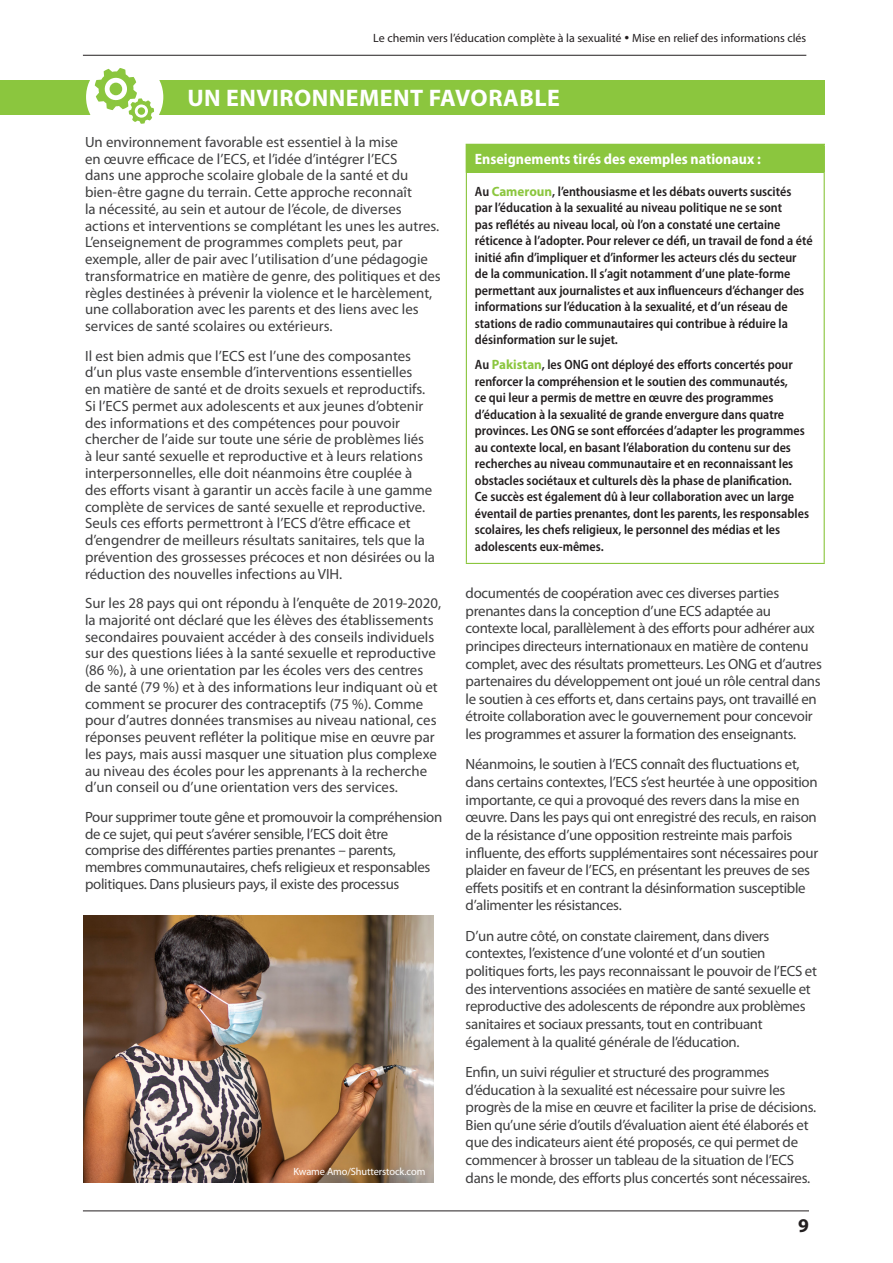
<style>
.page{position:relative;width:893px;height:1263px;background:#fff}
.page>*{position:absolute;margin:0;border:0;box-sizing:border-box;transform-origin:0 0}
.Titre{font:700 24px "Myriad Pro";letter-spacing:.02em;color:#fff}
.t1{font:700 19.5px "Myriad Pro";color:#231f20}
.BOX_2_Head{font:700 semi-condensed 15px "Myriad Pro";color:#fff}
.TEXTE{font:14.85px/16.8px "Myriad Pro";letter-spacing:-.015em;color:#3e3e3f}
.BOX_2_text{font:600 semi-condensed 13.5px/16.5px "Myriad Pro";color:#231f20}
.t2{font:12px "Myriad Pro";color:#231f20}
.CR{font:10.5px "Myriad Pro";letter-spacing:-.01em;color:#fff}
.s1{font-weight:700;font-stretch:normal;color:#8bc63e}
</style>
<div class="page">
<hr style="left:83px;top:55px;width:723px;height:1px;background:#231f20">
<hr style="left:83px;top:1210px;width:726px;height:1px;background:#231f20">
<div style="left:0;top:80px;width:825px;height:34px;background:#8bc63e"></div>
<div style="left:86px;top:58px;width:77px;height:78px;background:#fff;border-radius:50%"></div>
<svg style="left:95px;top:68px;width:59px;height:56px"></svg>
<div style="left:466px;top:144px;width:358px;height:29px;background:#8bc63e"></div>
<hr style="left:466px;top:144px;width:359px;height:1px;background:#8bc63e">
<hr style="left:823px;top:145px;width:2px;height:28px;background:#8bc63e">
<hr style="left:466px;top:173px;width:1px;height:390px;background:#8bc63e">
<hr style="left:824px;top:173px;width:1px;height:390px;background:#8bc63e">
<hr style="left:466px;top:563px;width:359px;height:1px;background:#8bc63e">
<img style="left:84px;top:915px;width:350px;height:268px">
<p class="t2" style="left:373px;top:31px;width:434px">Le chemin vers l’éducation complète à la sexualité • Mise en relief des informations clés</p>
<p class="Titre" style="left:187px;top:82px;width:374px">UN ENVIRONNEMENT FAVORABLE</p>
<p class="TEXTE" style="left:85px;top:133px;width:357px">Un environnement favorable est essentiel à la mise<br>en œuvre efficace de l’ECS, et l’idée d’intégrer l’ECS<br>dans une approche scolaire globale de la santé et du bien-être gagne du terrain. Cette approche reconnaît<br>la nécessité, au sein et autour de l’école, de diverses actions et interventions se complétant les unes les autres.<br>L’enseignement de programmes complets peut, par exemple, aller de pair avec l’utilisation d’une pédagogie transformatrice en matière de genre, des politiques et des règles destinées à prévenir la violence et le harcèlement, une collaboration avec les parents et des liens avec les services de santé scolaires ou extérieurs.</p>
<p class="TEXTE" style="left:85px;top:347px;width:352px">Il est bien admis que l’ECS est l’une des composantes d’un plus vaste ensemble d’interventions essentielles<br>en matière de santé et de droits sexuels et reproductifs.<br>Si l’ECS permet aux adolescents et aux jeunes d’obtenir des informations et des compétences pour pouvoir chercher de l’aide sur toute une série de problèmes liés<br>à leur santé sexuelle et reproductive et à leurs relations interpersonnelles, elle doit néanmoins être couplée à des efforts visant à garantir un accès facile à une gamme complète de services de santé sexuelle et reproductive.<br>Seuls ces efforts permettront à l’ECS d’être efficace et d’engendrer de meilleurs résultats sanitaires, tels que la prévention des grossesses précoces et non désirées ou la réduction des nouvelles infections au VIH.</p>
<p class="TEXTE" style="left:85px;top:594px;width:357px">Sur les 28 pays qui ont répondu à l’enquête de 2019-2020, la majorité ont déclaré que les élèves des établissements secondaires pouvaient accéder à des conseils individuels sur des questions liées à la santé sexuelle et reproductive (86 %), à une orientation par les écoles vers des centres de santé (79 %) et à des informations leur indiquant où et comment se procurer des contraceptifs (75 %). Comme pour d’autres données transmises au niveau national, ces réponses peuvent refléter la politique mise en œuvre par les pays, mais aussi masquer une situation plus complexe au niveau des écoles pour les apprenants à la recherche d’un conseil ou d’une orientation vers des services.</p>
<p class="TEXTE" style="left:85px;top:808px;width:359px">Pour supprimer toute gêne et promouvoir la compréhension de ce sujet, qui peut s’avérer sensible, l’ECS doit être comprise des différentes parties prenantes – parents, membres communautaires, chefs religieux et responsables politiques. Dans plusieurs pays, il existe des processus</p>
<p class="BOX_2_Head" style="left:475px;top:150px;width:288px">Enseignements tirés des exemples nationaux :</p>
<p class="BOX_2_text" style="left:475px;top:183px;width:339px">Au <span class="s1">Cameroun</span>, l’enthousiasme et les débats ouverts suscités<br>par l’éducation à la sexualité au niveau politique ne se sont<br>pas reflétés au niveau local, où l’on a constaté une certaine réticence à l’adopter. Pour relever ce défi, un travail de fond a été initié afin d’impliquer et d’informer les acteurs clés du secteur de la communication. Il s’agit notamment d’une plate-forme permettant aux journalistes et aux influenceurs d’échanger des informations sur l’éducation à la sexualité, et d’un réseau de stations de radio communautaires qui contribue à réduire la désinformation sur le sujet.</p>
<p class="BOX_2_text" style="left:475px;top:356px;width:336px">Au <span class="s1">Pakistan</span>, les ONG ont déployé des efforts concertés pour renforcer la compréhension et le soutien des communautés,<br>ce qui leur a permis de mettre en œuvre des programmes d’éducation à la sexualité de grande envergure dans quatre provinces. Les ONG se sont efforcées d’adapter les programmes au contexte local, en basant l’élaboration du contenu sur des recherches au niveau communautaire et en reconnaissant les obstacles sociétaux et culturels dès la phase de planification.<br>Ce succès est également dû à leur collaboration avec un large éventail de parties prenantes, dont les parents, les responsables scolaires, les chefs religieux, le personnel des médias et les adolescents eux-mêmes.</p>
<p class="TEXTE" style="left:466px;top:584px;width:358px;line-height:17.5px">documentés de coopération avec ces diverses parties prenantes dans la conception d’une ECS adaptée au contexte local, parallèlement à des efforts pour adhérer aux principes directeurs internationaux en matière de contenu complet, avec des résultats prometteurs. Les ONG et d’autres partenaires du développement ont joué un rôle central dans le soutien à ces efforts et, dans certains pays, ont travaillé en étroite collaboration avec le gouvernement pour concevoir les programmes et assurer la formation des enseignants.</p>
<p class="TEXTE" style="left:466px;top:755px;width:354px;line-height:17.5px">Néanmoins, le soutien à l’ECS connaît des fluctuations et, dans certains contextes, l’ECS s’est heurtée à une opposition importante, ce qui a provoqué des revers dans la mise en œuvre. Dans les pays qui ont enregistré des reculs, en raison de la résistance d’une opposition restreinte mais parfois influente, des efforts supplémentaires sont nécessaires pour plaider en faveur de l’ECS, en présentant les preuves de ses effets positifs et en contrant la désinformation susceptible d’alimenter les résistances.</p>
<p class="TEXTE" style="left:466px;top:927px;width:353px;line-height:17.5px">D’un autre côté, on constate clairement, dans divers contextes, l’existence d’une volonté et d’un soutien politiques forts, les pays reconnaissant le pouvoir de l’ECS et des interventions associées en matière de santé sexuelle et reproductive des adolescents de répondre aux problèmes sanitaires et sociaux pressants, tout en contribuant également à la qualité générale de l’éducation.</p>
<p class="TEXTE" style="left:466px;top:1063px;width:352px;line-height:17.5px">Enfin, un suivi régulier et structuré des programmes d’éducation à la sexualité est nécessaire pour suivre les progrès de la mise en œuvre et faciliter la prise de décisions.<br>Bien qu’une série d’outils d’évaluation aient été élaborés et que des indicateurs aient été proposés, ce qui permet de commencer à brosser un tableau de la situation de l’ECS dans le monde, des efforts plus concertés sont nécessaires.</p>
<p class="CR" style="left:293px;top:1165px;width:133px">Kwame Amo/Shutterstock.com</p>
<h2 class="t1" style="left:798px;top:1213px;width:12px">9</h2>
</div>
